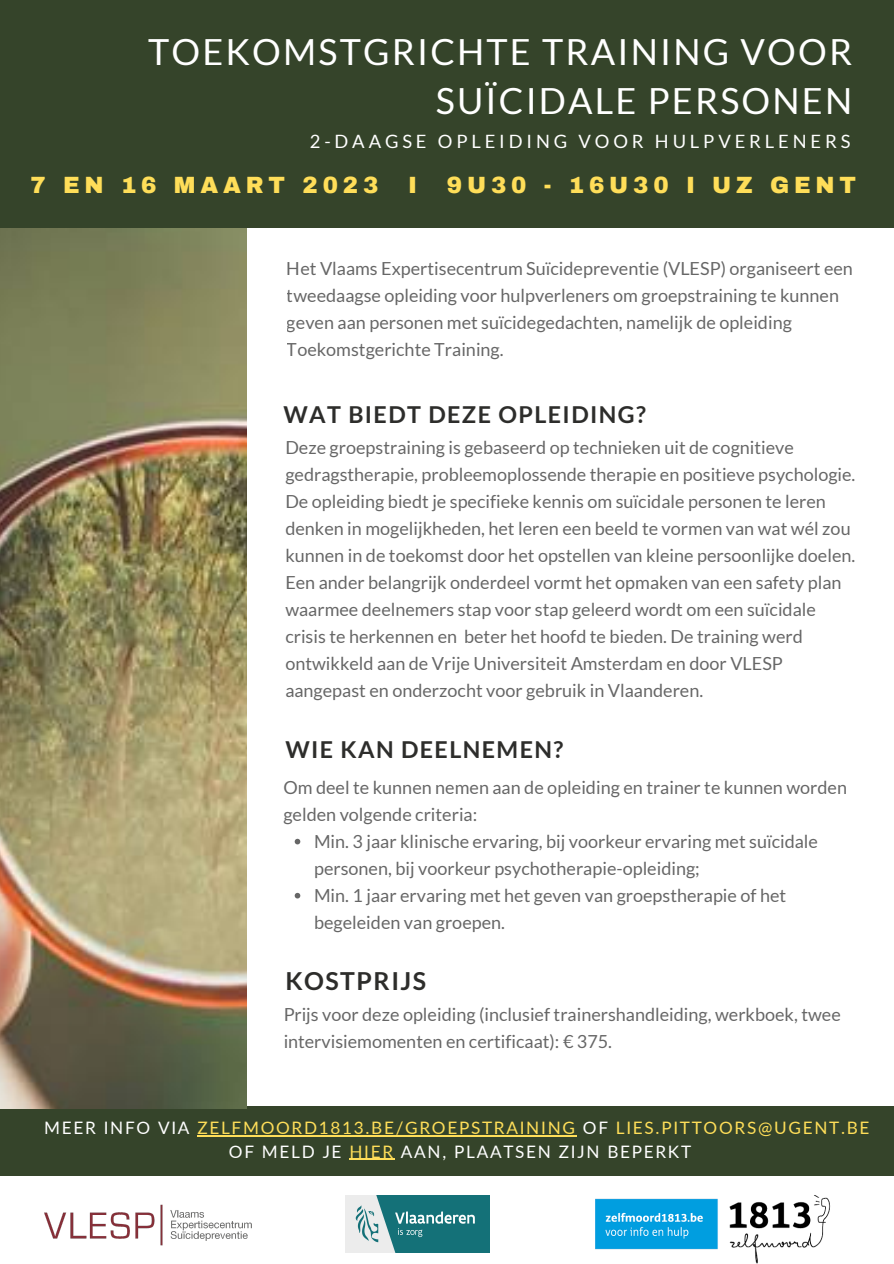
<style>
.page{position:relative;width:894px;height:1264px;background:#fff}
.page>*{position:absolute;margin:0;border:0;box-sizing:border-box;transform-origin:0 0}
.t1{font:36px/49.5px "Lato";letter-spacing:.06em;color:#fff;text-align:right}
.t2{font:700 24.75px "Lato";letter-spacing:.06em;color:#2d2d2b}
.t3{font:700 23.25px "Lato";letter-spacing:.06em;color:#2d2d2b}
.t4{font:900 22.95px "Archivo";letter-spacing:.21em;color:#ffde59}
.t5{font:18.3px "Lato";letter-spacing:.21em;color:#fff}
.t6{font:18px/27px "Lato";color:#000}
.t7{font:17.1px/23.7px "Lato";letter-spacing:.1em;color:#ffde59;text-align:center}
.s1{color:#fff}
</style>
<div class="page">
<div style="left:0;top:0;width:893px;height:228px;background:#35442a"></div>
<div style="left:0;top:1106px;width:893px;height:69px;background:#35442a"></div>
<img style="left:573px;top:1175px;width:278px;height:88px">
<img style="left:44px;top:1204px;width:208px;height:42px">
<img style="left:345px;top:1195px;width:144px;height:57px">
<hr style="left:197px;top:1135px;width:379px;height:1px;background:#ffde59">
<hr style="left:349px;top:1158px;width:46px;height:1px;background:#ffde59">
<svg style="left:294px;top:838px;width:6px;height:6px"></svg>
<svg style="left:294px;top:892px;width:6px;height:6px"></svg>
<img style="left:0;top:228px;width:246px;height:880px">
<h1 class="t1" style="left:148px;top:26px;width:705px">TOEKOMSTGRICHTE TRAINING VOOR<br>SUÏCIDALE PERSONEN</h1>
<p class="t5" style="left:310px;top:130px;width:542px">2-DAAGSE OPLEIDING VOOR HULPVERLENERS</p>
<p class="t4" style="left:30px;top:173px;width:349px">7 EN 16 MAART 2023</p>
<p class="t4" style="left:408px;top:173px;width:10px">I</p>
<p class="t4" style="left:447px;top:173px;width:410px">9U30 - 16U30 I UZ GENT</p>
<p class="t6" style="left:287px;top:254px;width:567px">Het Vlaams Expertisecentrum Suïcidepreventie (VLESP) organiseert een tweedaagse opleiding voor hulpverleners om groepstraining te kunnen geven aan personen met suïcidegedachten, namelijk de opleiding Toekomstgerichte Training.</p>
<p class="t3" style="left:283px;top:400px;width:364px">WAT BIEDT DEZE OPLEIDING?</p>
<p class="t6" style="left:285px;top:433px;width:571px">Deze groepstraining is gebaseerd op technieken uit de cognitieve gedragstherapie, probleemoplossende therapie en positieve psychologie.<br>De opleiding biedt je specifieke kennis om suïcidale personen te leren denken in mogelijkheden, het leren een beeld te vormen van wat wél zou kunnen in de toekomst door het opstellen van kleine persoonlijke doelen.<br>Een ander belangrijk onderdeel vormt het opmaken van een safety plan waarmee deelnemers stap voor stap geleerd wordt om een suïcidale crisis te herkennen en beter het hoofd te bieden. De training werd ontwikkeld aan de Vrije Universiteit Amsterdam en door VLESP aangepast en onderzocht voor gebruik in Vlaanderen.</p>
<p class="t3" style="left:285px;top:735px;width:279px">WIE KAN DEELNEMEN?</p>
<p class="t6" style="left:283px;top:773px;width:565px">Om deel te kunnen nemen aan de opleiding en trainer te kunnen worden gelden volgende criteria:</p>
<p class="t6" style="left:314px;top:827px;width:505px">Min. 3 jaar klinische ervaring, bij voorkeur ervaring met suïcidale personen, bij voorkeur psychotherapie-opleiding;<br>Min. 1 jaar ervaring met het geven van groepstherapie of het begeleiden van groepen.</p>
<h2 class="t2" style="left:285px;top:965px;width:142px">KOSTPRIJS</h2>
<p class="t6" style="left:283px;top:1000px;width:558px">Prijs voor deze opleiding (inclusief trainershandleiding, werkboek, twee intervisiemomenten en certificaat): € 375.</p>
<p class="t7" style="left:44px;top:1115px;width:826px"><span class="s1">MEER INFO VIA</span> ZELFMOORD1813.BE/GROEPSTRAINING <span class="s1">OF</span> LIES.PITTOORS@UGENT.BE<br><span class="s1">OF MELD JE</span> HIER <span class="s1">AAN, PLAATSEN ZIJN BEPERKT</span></p>
</div>
